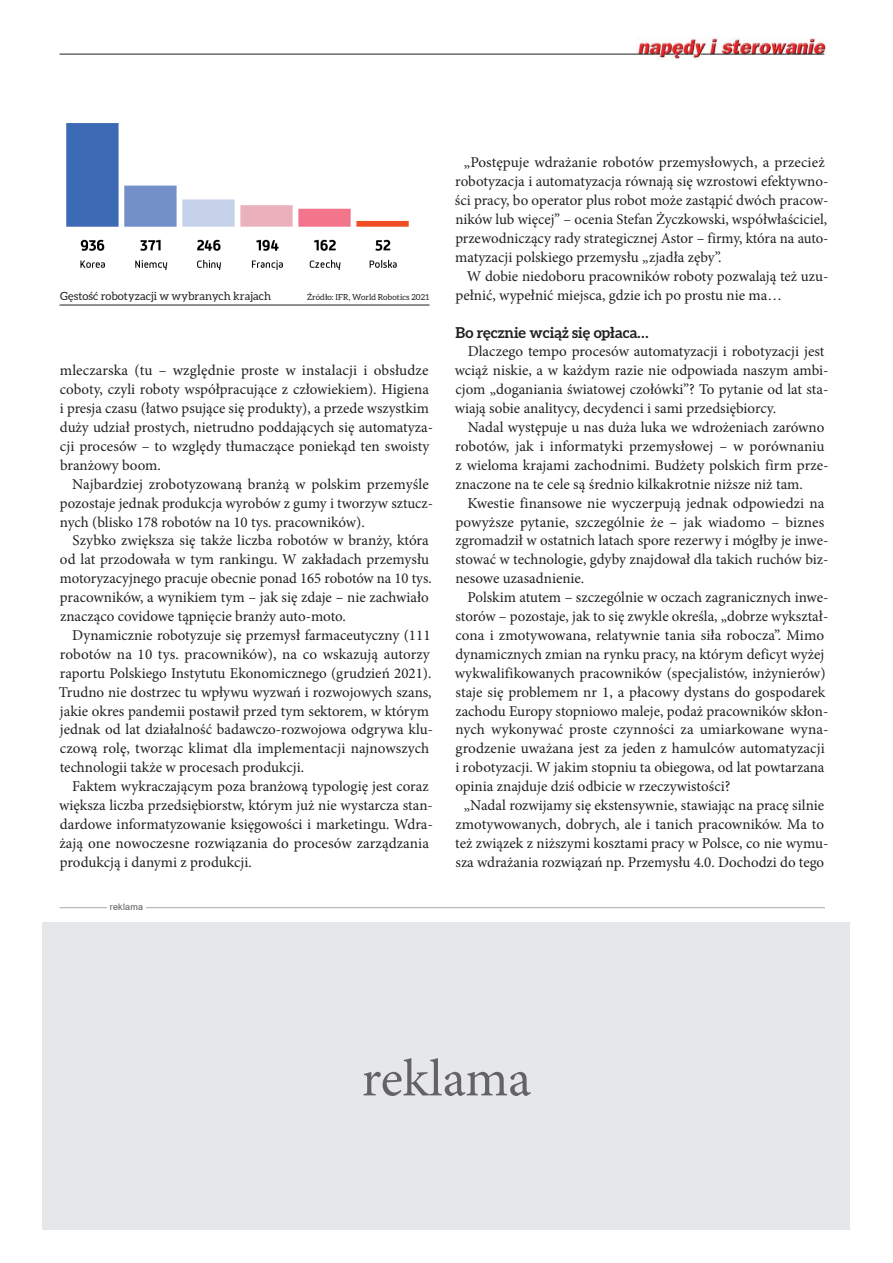
<style>
.page{position:relative;width:893px;height:1263px;background:#fff}
.page>*{position:absolute;margin:0;border:0;box-sizing:border-box;transform-origin:0 0}
.t1{font:52.5px "Minion Pro";letter-spacing:-.005em;color:#636366}
.t2{font:15px/18.9px "Minion Pro";color:#231f20}
.t3{font:700 15px "Aleo";color:#231f20}
.t4{font:11.25px "Aleo";letter-spacing:.005em;color:#231f20}
.t5{font:9px "Arial";letter-spacing:.02em;color:#57585a}
.t6{font:8.25px "Aleo";letter-spacing:.005em;color:#231f20}
</style>
<div class="page">
<img style="left:636px;top:38px;width:190px;height:21px">
<hr style="left:60px;top:54px;width:600px;height:1px;background:#231f20">
<svg style="left:665px;top:54px;width:28px;height:1px"></svg>
<hr style="left:700px;top:54px;width:124px;height:1px;background:#231f20">
<hr style="left:60px;top:907px;width:765px;height:1px;background:#a8a9ad">
<div style="left:107px;top:903px;width:39px;height:9px;background:#fff"></div>
<img style="left:66px;top:123px;width:342px;height:146px">
<hr style="left:60px;top:305px;width:369px;height:1px;background:#231f20">
<div style="left:43px;top:923px;width:807px;height:307px;background:#e6e7e9"></div>
<p class="t4" style="left:60px;top:289px;width:212px">Gęstość robotyzacji w wybranych krajach</p>
<p class="t6" style="left:307px;top:292px;width:124px">Źródło: IFR, World Robotics 2021</p>
<p class="t2" style="left:60px;top:361px;width:375px">mleczarska (tu – względnie proste w instalacji i obsłudze coboty, czyli roboty współpracujące z człowiekiem). Higiena i presja czasu (łatwo psujące się produkty), a przede wszystkim duży udział prostych, nietrudno poddających się automatyza&shy;cji procesów – to względy tłumaczące poniekąd ten swoisty branżowy boom.</p>
<p class="t2" style="left:60px;top:475px;width:375px;text-indent:12px">Najbardziej zrobotyzowaną branżą w polskim przemyśle pozostaje jednak produkcja wyrobów z gumy i tworzyw sztucz&shy;nych (blisko 178 robotów na 10 tys. pracowników).</p>
<p class="t2" style="left:60px;top:531px;width:373px;text-indent:13px">Szybko zwiększa się także liczba robotów w branży, która od lat przodowała w tym rankingu. W zakładach przemysłu motoryzacyjnego pracuje obecnie ponad 165 robotów na 10 tys. pracowników, a wynikiem tym – jak się zdaje – nie zachwiało znacząco covidowe tąpnięcie branży auto-moto.</p>
<p class="t2" style="left:59px;top:626px;width:376px;text-indent:13px">Dynamicznie robotyzuje się przemysł farmaceutyczny (111 robotów na 10 tys. pracowników), na co wskazują autorzy raportu Polskiego Instytutu Ekonomicznego (grudzień 2021).<br>Trudno nie dostrzec tu wpływu wyzwań i rozwojowych szans, jakie okres pandemii postawił przed tym sektorem, w którym jednak od lat działalność badawczo-rozwojowa odgrywa klu&shy;czową rolę, tworząc klimat dla implementacji najnowszych technologii także w procesach produkcji.</p>
<p class="t2" style="left:59px;top:777px;width:375px;text-indent:13px">Faktem wykraczającym poza branżową typologię jest coraz większa liczba przedsiębiorstw, którym już nie wystarcza stan&shy;dardowe informatyzowanie księgowości i marketingu. Wdra&shy;żają one nowoczesne rozwiązania do procesów zarządzania produkcją i danymi z produkcji.</p>
<p class="t5" style="left:110px;top:900px;width:35px">reklama</p>
<p class="t2" style="left:455px;top:153px;width:375px;text-indent:9px">„Postępuje wdrażanie robotów przemysłowych, a przecież robotyzacja i automatyzacja równają się wzrostowi efektywno&shy;ści pracy, bo operator plus robot może zastąpić dwóch pracow&shy;ników lub więcej” – ocenia Stefan Życzkowski, współwłaściciel, przewodniczący rady strategicznej Astor – firmy, która na auto&shy;matyzacji polskiego przemysłu „zjadła zęby”.</p>
<p class="t2" style="left:455px;top:267px;width:375px;text-indent:11px">W dobie niedoboru pracowników roboty pozwalają też uzu&shy;pełnić, wypełnić miejsca, gdzie ich po prostu nie ma…</p>
<p class="t3" style="left:455px;top:323px;width:195px">Bo ręcznie wciąż się opłaca…</p>
<p class="t2" style="left:455px;top:342px;width:375px;text-indent:13px">Dlaczego tempo procesów automatyzacji i robotyzacji jest wciąż niskie, a w każdym razie nie odpowiada naszym ambi&shy;cjom „doganiania światowej czołówki”? To pytanie od lat sta&shy;wiają sobie analitycy, decydenci i sami przedsiębiorcy.</p>
<p class="t2" style="left:455px;top:418px;width:375px;text-indent:12px">Nadal występuje u nas duża luka we wdrożeniach zarówno robotów, jak i informatyki przemysłowej – w porównaniu z wieloma krajami zachodnimi. Budżety polskich firm prze&shy;znaczone na te cele są średnio kilkakrotnie niższe niż tam.</p>
<p class="t2" style="left:455px;top:493px;width:375px;text-indent:12px">Kwestie finansowe nie wyczerpują jednak odpowiedzi na powyższe pytanie, szczególnie że – jak wiadomo – biznes zgromadził w ostatnich latach spore rezerwy i mógłby je inwe&shy;stować w technologie, gdyby znajdował dla takich ruchów biz&shy;nesowe uzasadnienie.</p>
<p class="t2" style="left:455px;top:588px;width:375px;text-indent:13px">Polskim atutem – szczególnie w oczach zagranicznych inwe&shy;storów – pozostaje, jak to się zwykle określa, „dobrze wykształ&shy;cona i zmotywowana, relatywnie tania siła robocza”. Mimo dynamicznych zmian na rynku pracy, na którym deficyt wyżej wykwalifikowanych pracowników (specjalistów, inżynierów) staje się problemem nr 1, a płacowy dystans do gospodarek zachodu Europy stopniowo maleje, podaż pracowników skłon&shy;nych wykonywać proste czynności za umiarkowane wyna&shy;grodzenie uważana jest za jeden z hamulców automatyzacji i robotyzacji. W jakim stopniu ta obiegowa, od lat powtarzana opinia znajduje dziś odbicie w rzeczywistości?</p>
<p class="t2" style="left:455px;top:796px;width:375px;text-align:center">„Nadal rozwijamy się ekstensywnie, stawiając na pracę silnie zmotywowanych, dobrych, ale i tanich pracowników. Ma to też związek z niższymi kosztami pracy w Polsce, co nie wymu&shy;sza wdrażania rozwiązań np. Przemysłu 4.0. Dochodzi do tego</p>
<h1 class="t1" style="left:362px;top:1043px;width:171px">reklama</h1>
</div>
